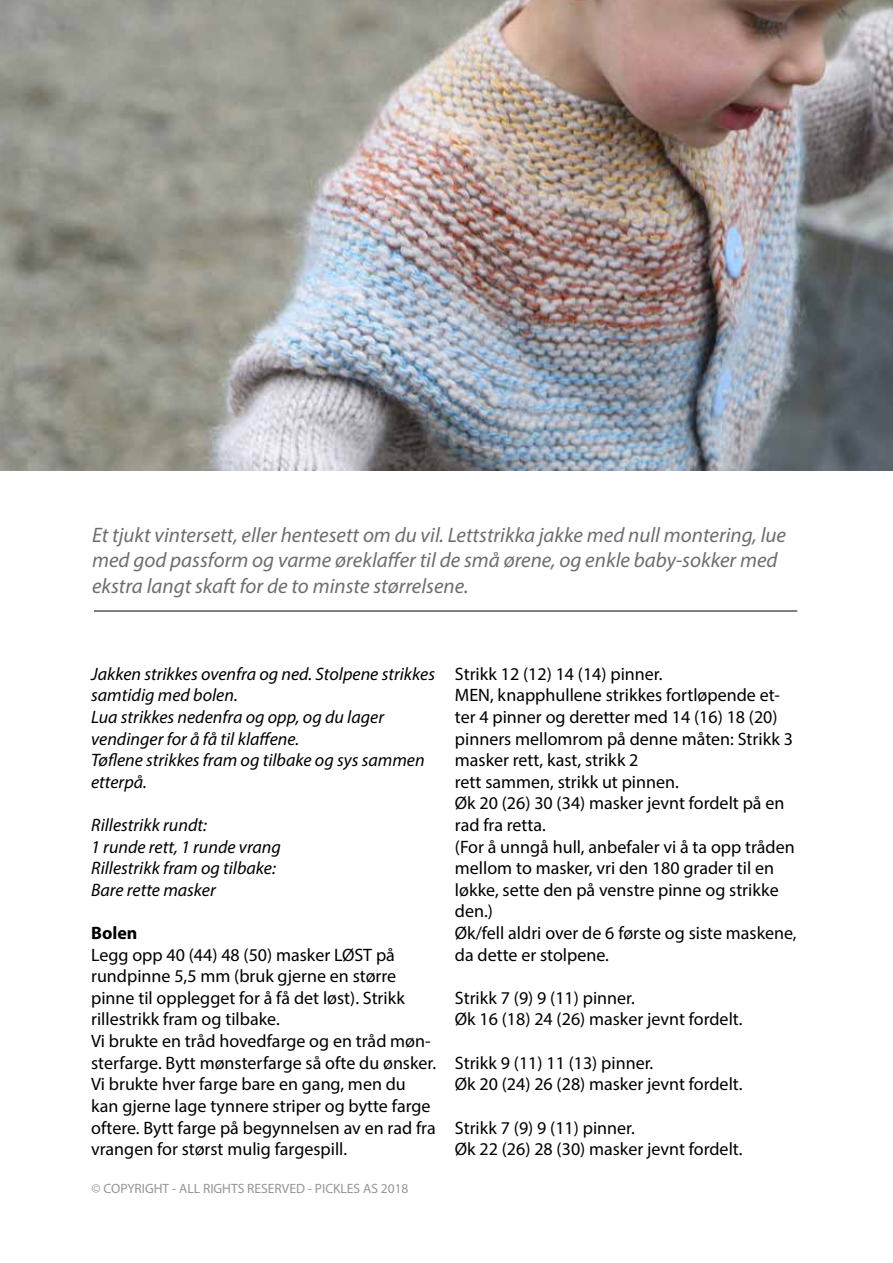
<style>
.page{position:relative;width:893px;height:1263px;background:#fff}
.page>*{position:absolute;margin:0;border:0;box-sizing:border-box;transform-origin:0 0}
.t1{font:italic 21px/25.2px "Myriad Pro";color:#6d6e71}
.t2{font:18px/21.6px "Myriad Pro";color:#000}
.t3{font:italic 18px/21.6px "Myriad Pro";color:#000}
.t4{font:700 18px "Myriad Pro";color:#000}
.t5{font:13.5px "Myriad Pro";color:#939598}
</style>
<div class="page">
<img style="left:0;top:0;width:893px;height:471px">
<hr style="left:94px;top:611px;width:703px;height:1px;background:#000">
<p class="t1" style="left:92px;top:522px;width:695px">Et tjukt vintersett, eller hentesett om du vil. Lettstrikka jakke med null montering, lue med god passform og varme øreklaffer til de små ørene, og enkle baby-sokker med ekstra langt skaft for de to minste størrelsene.</p>
<p class="t3" style="left:91px;top:663px;width:345px">Jakken strikkes ovenfra og ned. Stolpene strikkes samtidig med bolen.<br>Lua strikkes nedenfra og opp, og du lager vendinger for å få til klaffene.<br>Tøflene strikkes fram og tilbake og sys sammen etterpå.</p>
<p class="t3" style="left:91px;top:814px;width:191px">Rillestrikk rundt:<br>1 runde rett, 1 runde vrang<br>Rillestrikk fram og tilbake:<br>Bare rette masker</p>
<p class="t4" style="left:91px;top:921px;width:48px">Bolen</p>
<p class="t2" style="left:91px;top:943px;width:347px">Legg opp 40 (44) 48 (50) masker LØST på rundpinne 5,5 mm (bruk gjerne en større pinne til opplegget for å få det løst). Strikk rillestrikk fram og tilbake.<br>Vi brukte en tråd hovedfarge og en tråd møn&shy;sterfarge. Bytt mønsterfarge så ofte du ønsker.<br>Vi brukte hver farge bare en gang, men du kan gjerne lage tynnere striper og bytte farge oftere. Bytt farge på begynnelsen av en rad fra vrangen for størst mulig fargespill.</p>
<p class="t5" style="left:92px;top:1180px;width:319px">© COPYRIGHT - ALL RIGHTS RESERVED - PICKLES AS 2018</p>
<p class="t2" style="left:455px;top:663px;width:343px">Strikk 12 (12) 14 (14) pinner.<br>MEN, knapphullene strikkes fortløpende et&shy;ter 4 pinner og deretter med 14 (16) 18 (20) pinners mellomrom på denne måten: Strikk 3 masker rett, kast, strikk 2<br>rett sammen, strikk ut pinnen.<br>Øk 20 (26) 30 (34) masker jevnt fordelt på en rad fra retta.<br>(For å unngå hull, anbefaler vi å ta opp tråden mellom to masker, vri den 180 grader til en løkke, sette den på venstre pinne og strikke den.)<br>Øk/fell aldri over de 6 første og siste maskene, da dette er stolpene.</p>
<p class="t2" style="left:455px;top:987px;width:289px">Strikk 7 (9) 9 (11) pinner.<br>Øk 16 (18) 24 (26) masker jevnt fordelt.</p>
<p class="t2" style="left:455px;top:1051px;width:289px">Strikk 9 (11) 11 (13) pinner.<br>Øk 20 (24) 26 (28) masker jevnt fordelt.</p>
<p class="t2" style="left:455px;top:1116px;width:289px">Strikk 7 (9) 9 (11) pinner.<br>Øk 22 (26) 28 (30) masker jevnt fordelt.</p>
</div>
